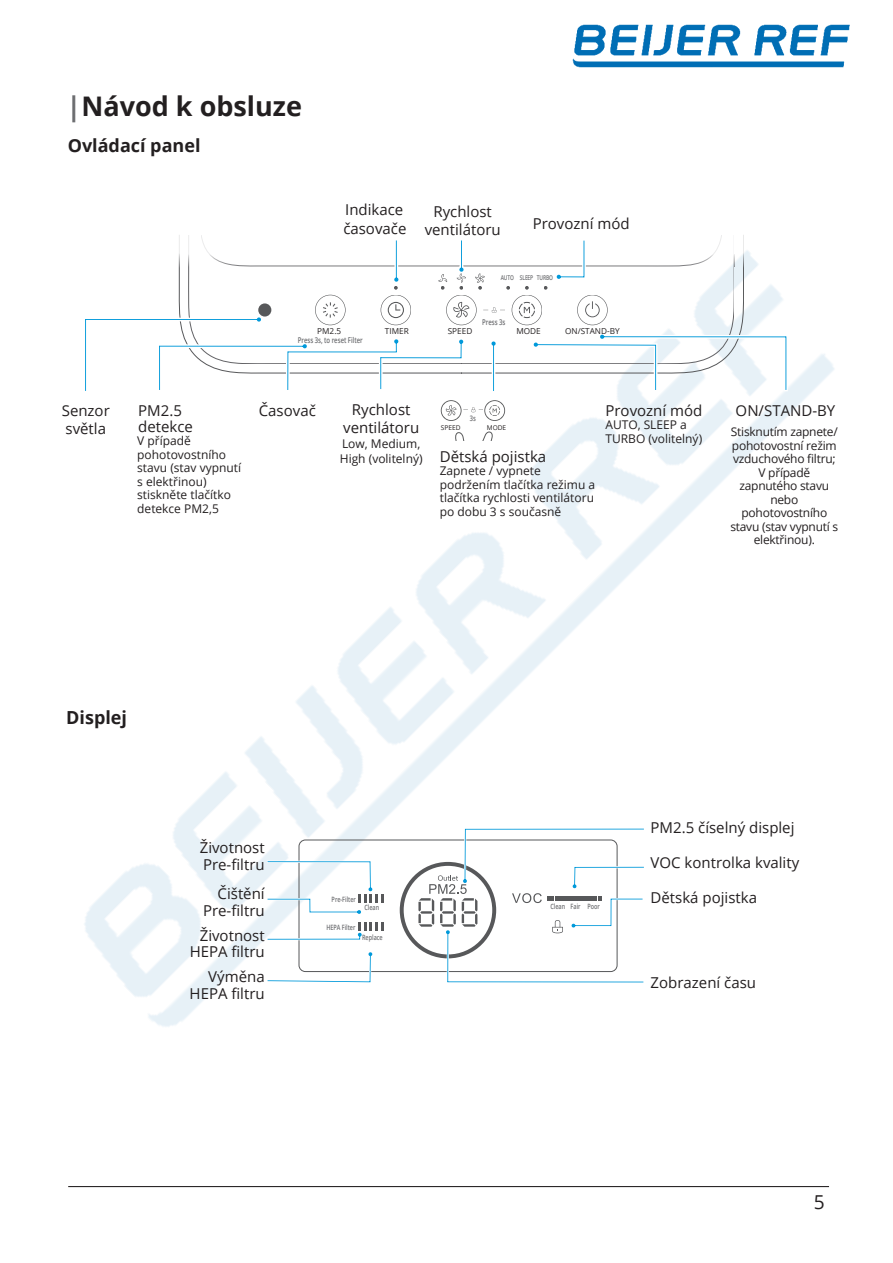
<style>
.page{position:relative;width:893px;height:1263px;background:#fff}
.page>*{position:absolute;margin:0;border:0;box-sizing:border-box;transform-origin:0 0}
.t1{font:700 27px "Open Sans";color:#231f20}
.t2{font:19.2px "Open Sans";color:#231f20}
.t3{font:700 18px "Open Sans";color:#231f20}
.t4{font:700 18px "Open Sans";color:#231f20}
.t5{font:15px/16.5px "Open Sans";color:#231f20}
.t6{font:12px/13.5px "Open Sans";color:#231f20}
.t7{font:12px/13.5px "Open Sans";letter-spacing:-.02em;color:#231f20;text-align:center}
.t8{font:8.25px "Open Sans";color:#231f20}
.t9{font:600 7.95px "Open Sans";color:#6c6d70;scale:.75 1}
.t10{font:600 7.65px "Open Sans";color:#6c6d70;scale:.75 1}
.t11{font:600 7.35px "Open Sans";color:#6c6d70;scale:.75 1}
.t12{font:600 6.6px "Open Sans";letter-spacing:-.025em;color:#6c6d70;scale:.75 1}
.t13{font:6.6px "Open Sans";color:#231f20}
.s1{color:#6c6d70}
.s2{font-size:15px}
.s3{font-style:inherit}
</style>
<div class="page">
<img style="left:572px;top:24px;width:278px;height:44px">
<img style="left:84px;top:354px;width:750px;height:673px">
<hr style="left:68px;top:1186px;width:761px;height:1px;background:#231f20">
<svg style="left:266px;top:802px;width:117px;height:203px"></svg>
<svg style="left:400px;top:802px;width:245px;height:203px"></svg>
<svg style="left:84px;top:336px;width:705px;height:58px"></svg>
<svg style="left:441px;top:400px;width:64px;height:21px"></svg>
<svg style="left:453px;top:427px;width:41px;height:14px"></svg>
<svg style="left:85px;top:235px;width:701px;height:156px"></svg>
<h1 class="t1" style="left:67px;top:87px;width:237px"><span class="s1">|</span>Návod k obsluze</h1>
<p class="t3" style="left:68px;top:132px;width:134px">Ovládací panel</p>
<p class="t5" style="left:343px;top:200px;width:65px;line-height:18.6px">Indikace časovače</p>
<p class="t5" style="left:425px;top:203px;width:78px;line-height:18px;text-align:center">Rychlost ventilátoru</p>
<p class="t5" style="left:533px;top:215px;width:98px">Provozní mód</p>
<p class="t12" style="left:501px;top:273px;width:71px">AUTO SLEEP TURBO</p>
<p class="t9" style="left:482px;top:316px;width:33px">Press 3s</p>
<p class="t8" style="left:317px;top:325px;width:25px">PM2.5</p>
<p class="t9" style="left:298px;top:334px;width:88px">Press 3s, to reset Filter</p>
<p class="t8" style="left:385px;top:325px;width:25px">TIMER</p>
<p class="t8" style="left:448px;top:325px;width:26px">SPEED</p>
<p class="t8" style="left:516px;top:325px;width:26px">MODE</p>
<p class="t8" style="left:565px;top:325px;width:56px">ON/STAND-BY</p>
<p class="t5" style="left:62px;top:401px;width:50px;line-height:18px">Senzor světla</p>
<p class="t5" style="left:138px;top:402px;width:56px">PM2.5 detekce</p>
<p class="t6" style="left:137px;top:434px;width:105px">V případě pohotovostního stavu (stav vypnutí s elektřinou) stiskněte tlačítko detekce PM2,5</p>
<p class="t5" style="left:259px;top:402px;width:59px">Časovač</p>
<p class="t5" style="left:343px;top:400px;width:78px;line-height:18px;text-align:center">Rychlost ventilátoru</p>
<p class="t6" style="left:340px;top:437px;width:208px;line-height:14.4px">Low, Medium,<br>High (volitelný) <span class="s2">Dětská pojistka</span></p>
<p class="t6" style="left:440px;top:464px;width:157px">Zapnete / vypnete podržením tlačítka režimu a tlačítka rychlosti ventilátoru po dobu 3 s současně</p>
<p class="t10" style="left:470px;top:413px;width:10px">3s</p>
<p class="t13" style="left:487px;top:423px;width:21px">MODE</p>
<p class="t13" style="left:441px;top:423px;width:21px">SPEED</p>
<p class="t5" style="left:605px;top:402px;width:98px">Provozní mód</p>
<p class="t6" style="left:605px;top:418px;width:98px">AUTO, SLEEP a<br>TURBO (volitelný)</p>
<p class="t5" style="left:736px;top:402px;width:101px">ON/STAND-BY</p>
<p class="t7" style="left:730px;top:425px;width:109px">Stisknutím zapnete/ pohotovostní režim vzduchového filtru;<br>V případě zapnutého stavu nebo pohotovostního stavu (stav vypnutí s elektřinou).</p>
<p class="t4" style="left:66px;top:705px;width:62px">Displ<span class="s3">ej</span></p>
<p class="t5" style="left:200px;top:839px;width:66px">Životnost<br>Pre-filtru</p>
<p class="t5" style="left:203px;top:885px;width:63px;text-align:right">Čištění<br>Pre-filtru</p>
<p class="t5" style="left:190px;top:926px;width:76px;text-align:right">Životnost<br>HEPA filtru</p>
<p class="t5" style="left:190px;top:968px;width:77px;text-align:right">Výměna<br>HEPA filtru</p>
<p class="t11" style="left:332px;top:894px;width:34px">Pre-Filter</p>
<p class="t11" style="left:326px;top:922px;width:40px">HEPA Filter</p>
<p class="t11" style="left:364px;top:902px;width:21px">Clean</p>
<p class="t11" style="left:550px;top:901px;width:67px">Clean Fair Poor</p>
<p class="t11" style="left:362px;top:932px;width:29px">Replace</p>
<p class="t5" style="left:651px;top:819px;width:145px">PM2.5 číselný displej</p>
<p class="t5" style="left:651px;top:854px;width:150px">VOC kontrolka kvality</p>
<p class="t5" style="left:651px;top:888px;width:108px">Dětská pojistka</p>
<p class="t5" style="left:651px;top:974px;width:107px">Zobrazení času</p>
<p class="t2" style="left:814px;top:1189px;width:12px">5</p>
</div>
